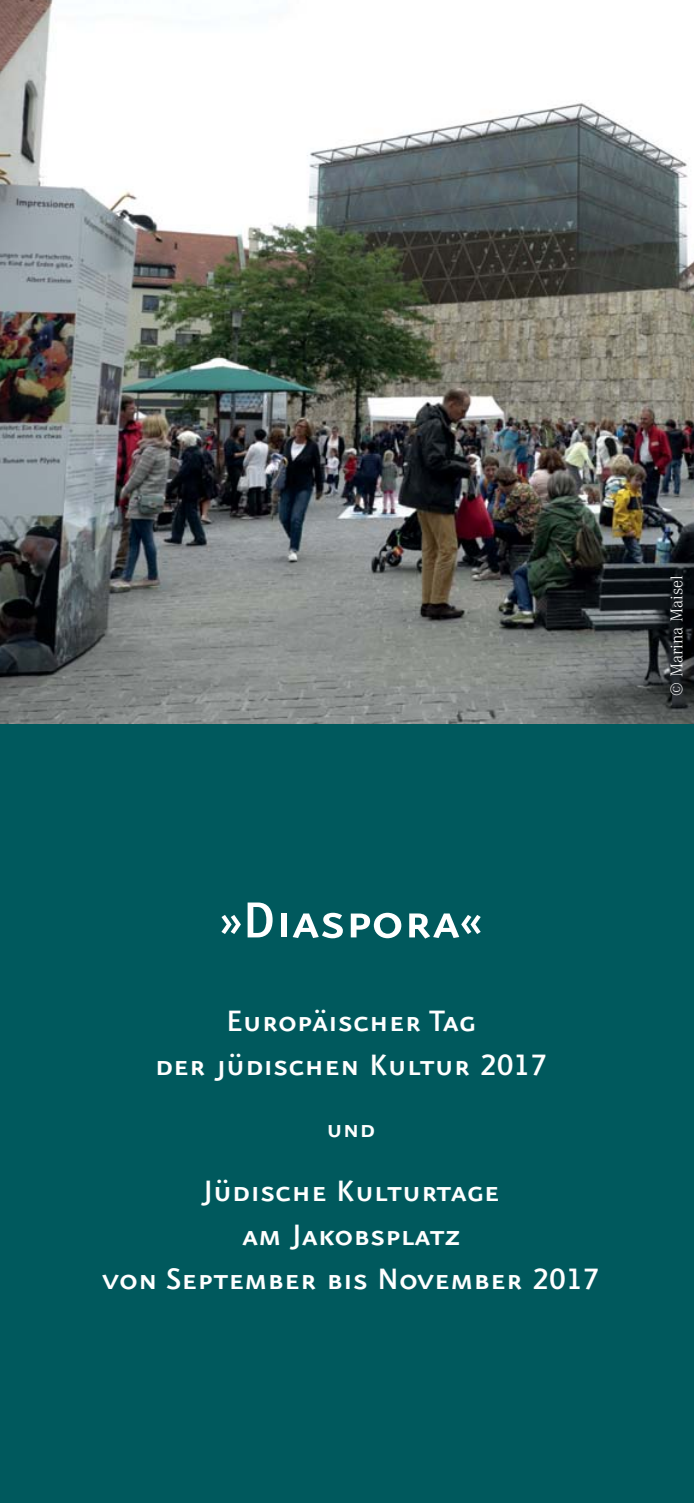
<style>
.page{position:relative;width:694px;height:1503px;background:#fff}
.page>*{position:absolute;margin:0;border:0;box-sizing:border-box;transform-origin:0 0}
.t1{font:60.5px "Eureka Sans Medium Caps";color:#fff}
.t2{font:35.25px/44px "Eureka Sans Medium Caps";color:#fff;text-align:center}
.t3{font:30.25px "Eureka Sans Medium Caps";color:#fff}
.t4{font:300 17.75px "Corporate A";color:#fff}
</style>
<div class="page">
<div style="left:0;top:0;width:694px;height:1502px;background:#00595d"></div>
<img style="left:0;top:0;width:694px;height:723px">
<p class="t4" style="left:670px;top:696px;width:122px;rotate:-90deg">© Marina Maisel</p>
<h1 class="t1" style="left:220px;top:881px;width:263px">»Diaspora«</h1>
<p class="t2" style="left:155px;top:997px;width:394px">Europäischer Tag<br>der jüdischen Kultur 2017</p>
<p class="t3" style="left:327px;top:1109px;width:50px">und</p>
<p class="t2" style="left:102px;top:1166px;width:499px">Jüdische Kulturtage<br>am Jakobsplatz<br>von September bis November 2017</p>
</div>
